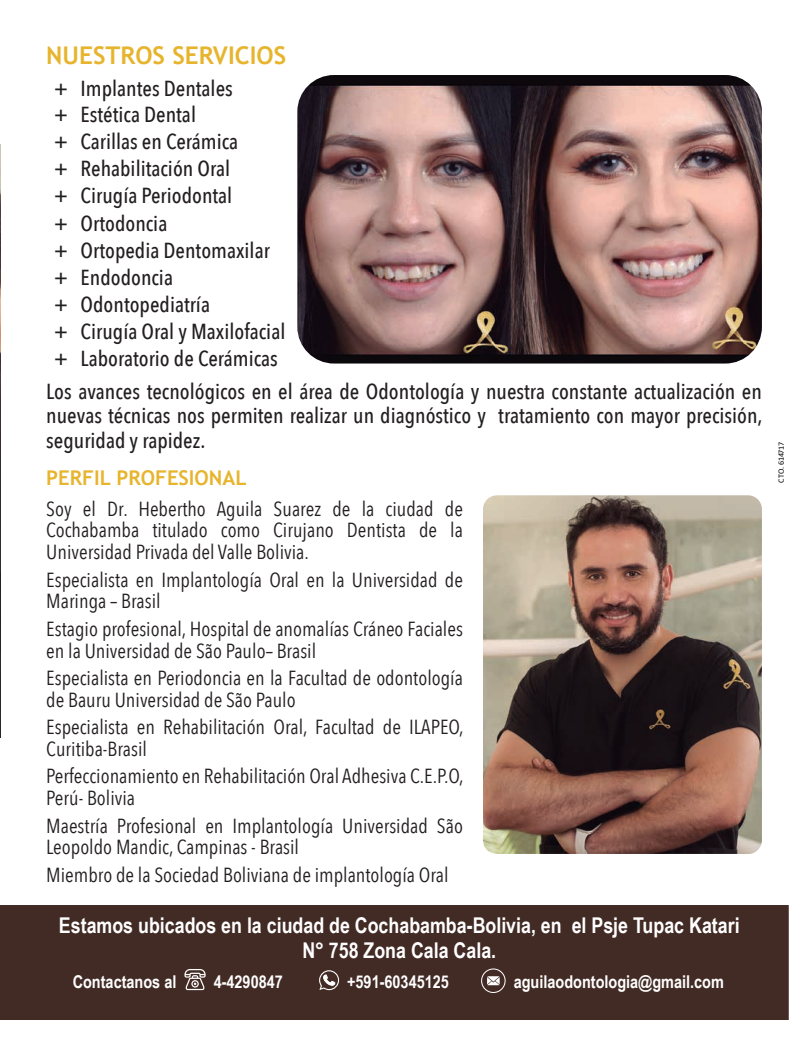
<style>
.page{position:relative;width:808px;height:1063px;background:#fff}
.page>*{position:absolute;margin:0;border:0;box-sizing:border-box;transform-origin:0 0}
.t1{font:700 24.4px "Trebuchet MS";color:#e7b42d}
.t2{font:500 21.7px/27px "Avenir Next Condensed";color:#231f20}
.t3{font:700 21.7px/24.4px "Arial Narrow";color:#fff;text-align:center}
.t4{font:20.4px/21.7px "Avenir Next Condensed";color:#231f20}
.t5{font:700 20.4px "Trebuchet MS";color:#e7b42d}
.t6{font:700 17.6px "Arial Narrow";color:#fff}
.t7{font:8.1px "Calibri";letter-spacing:-.035em;color:#000}
</style>
<div class="page">
<img style="left:0;top:145px;width:1px;height:593px">
<div style="left:0;top:905px;width:789px;height:114px;background:#432b25"></div>
<img style="left:297px;top:75px;width:465px;height:289px">
<svg style="left:184px;top:969px;width:22px;height:21px"></svg>
<svg style="left:318px;top:970px;width:22px;height:32px"></svg>
<div style="left:481px;top:968px;width:25px;height:25px;border:1px solid #fff;border-radius:50%"></div>
<svg style="left:487px;top:976px;width:13px;height:9px"></svg>
<img style="left:483px;top:495px;width:279px;height:359px">
<p class="t1" style="left:46px;top:40px;width:241px">NUESTROS SERVICIOS</p>
<p class="t2" style="left:54px;top:75px;width:233px">+ Implantes Dentales<br>+ Estética Dental<br>+ Carillas en Cerámica<br>+ Rehabilitación Oral<br>+ Cirugía Periodontal<br>+ Ortodoncia<br>+ Ortopedia Dentomaxilar + Endodoncia<br>+ Odontopediatría<br>+ Cirugía Oral y Maxilofacial + Laboratorio de Cerámicas</p>
<p class="t2" style="left:46px;top:379px;width:718px;line-height:24.4px;text-align:justify">Los avances tecnológicos en el área de Odontología y nuestra constante actualización en nuevas técnicas nos permiten realizar un diagnóstico y tratamiento con mayor precisión, seguridad y rapidez.</p>
<p class="t5" style="left:46px;top:465px;width:202px">PERFIL PROFESIONAL</p>
<p class="t4" style="left:46px;top:497px;width:418px;text-align:justify">Soy el Dr. Hebertho Aguila Suarez de la ciudad de Cochabamba titulado como Cirujano Dentista de la Universidad Privada del Valle Bolivia.</p>
<p class="t4" style="left:46px;top:568px;width:418px">Especialista en Implantología Oral en la Universidad de<br>Maringa – Brasil</p>
<p class="t4" style="left:46px;top:617px;width:418px">Estagio profesional, Hospital de anomalías Cráneo Faciales en la Universidad de São Paulo– Brasil</p>
<p class="t4" style="left:46px;top:666px;width:418px">Especialista en Periodoncia en la Facultad de odontología de Bauru Universidad de São Paulo</p>
<p class="t4" style="left:46px;top:715px;width:419px">Especialista en Rehabilitación Oral, Facultad de ILAPEO,<br>Curitiba-Brasil</p>
<p class="t4" style="left:46px;top:764px;width:419px">Perfeccionamiento en Rehabilitación Oral Adhesiva C.E.P.O,<br>Perú- Bolivia</p>
<p class="t4" style="left:46px;top:814px;width:418px">Maestría Profesional en Implantología Universidad São<br>Leopoldo Mandic, Campinas - Brasil</p>
<p class="t4" style="left:46px;top:863px;width:404px">Miembro de la Sociedad Boliviana de implantología Oral</p>
<p class="t3" style="left:59px;top:912px;width:682px">Estamos ubicados en la ciudad de Cochabamba-Bolivia, en el Psje Tupac Katari<br>N° 758 Zona Cala Cala.</p>
<p class="t6" style="left:73px;top:969px;width:105px">Contactanos al</p>
<p class="t6" style="left:214px;top:969px;width:71px">4-4290847</p>
<p class="t6" style="left:347px;top:969px;width:103px">+591-60345125</p>
<p class="t6" style="left:514px;top:969px;width:212px">aguilaodontologia@gmail.com</p>
<p class="t7" style="left:775px;top:483px;width:42px;rotate:-90deg">CTO. 614717</p>
</div>
